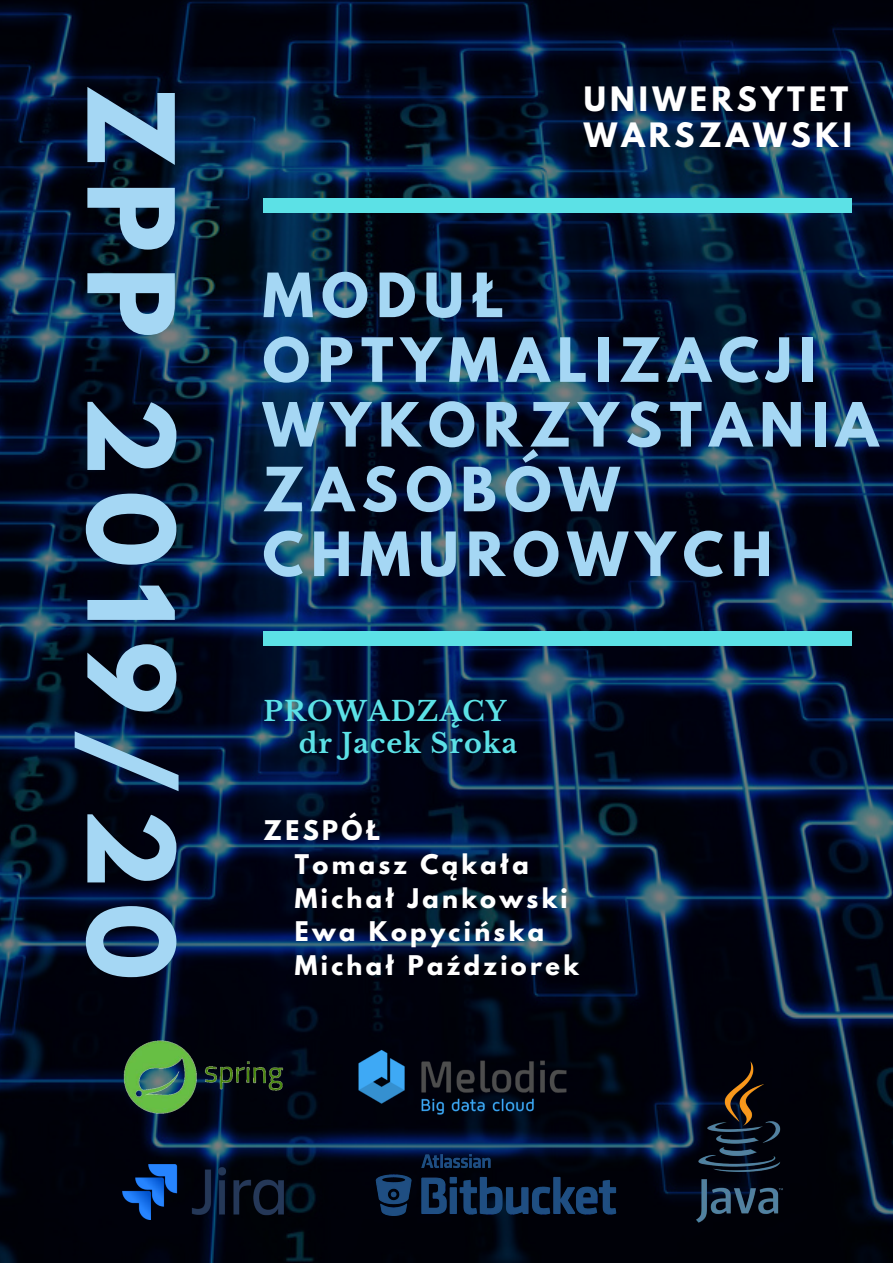
<style>
.page{position:relative;width:893px;height:1263px;background:#fff}
.page>*{position:absolute;margin:0;border:0;box-sizing:border-box;transform-origin:0 0}
.t1{font:700 105.9px "League Spartan";letter-spacing:.14em;color:#a5d7f4}
.t2{font:700 54px/64.7px "League Spartan";letter-spacing:.14em;color:#a5d7f4}
.t3{font:700 29.78px/35.5px "League Spartan";letter-spacing:.14em;color:#fff}
.t4{font:700 27px/32.1px "Libre Baskerville";letter-spacing:.04em;color:#5ce1e6}
.t5{font:700 24px/33.8px "League Spartan";letter-spacing:.14em;color:#fff}
</style>
<div class="page">
<img style="left:0;top:0;width:893px;height:1262px">
<div style="left:263px;top:199px;width:588px;height:13px;background:#5ce1e6"></div>
<div style="left:263px;top:632px;width:588px;height:13px;background:#5ce1e6"></div>
<img style="left:336px;top:1027px;width:253px;height:107px">
<img style="left:122px;top:1165px;width:161px;height:54px">
<img style="left:370px;top:1118px;width:252px;height:133px">
<img style="left:694px;top:1060px;width:89px;height:163px">
<img style="left:123px;top:1037px;width:161px;height:80px">
<h1 class="t1" style="left:213px;top:85px;width:896px;rotate:90deg">ZPP 2019/20</h1>
<p class="t3" style="left:584px;top:81px;width:269px">UNIWERSYTET<br>WARSZAWSKI</p>
<h2 class="t2" style="left:263px;top:262px;width:617px">MODUŁ<br>OPTYMALIZACJI<br>WYKORZYSTANIA<br>ZASOBÓW<br>CHMUROWYCH</h2>
<p class="t4" style="left:299px;top:695px;width:220px;text-indent:-35px">PROWADZĄCY dr Jacek Sroka</p>
<p class="t5" style="left:295px;top:813px;width:285px;text-indent:-31px">ZESPÓŁ<br>Tomasz Cąkała<br>Michał Jankowski<br>Ewa Kopycińska<br>Michał Paździorek</p>
</div>
